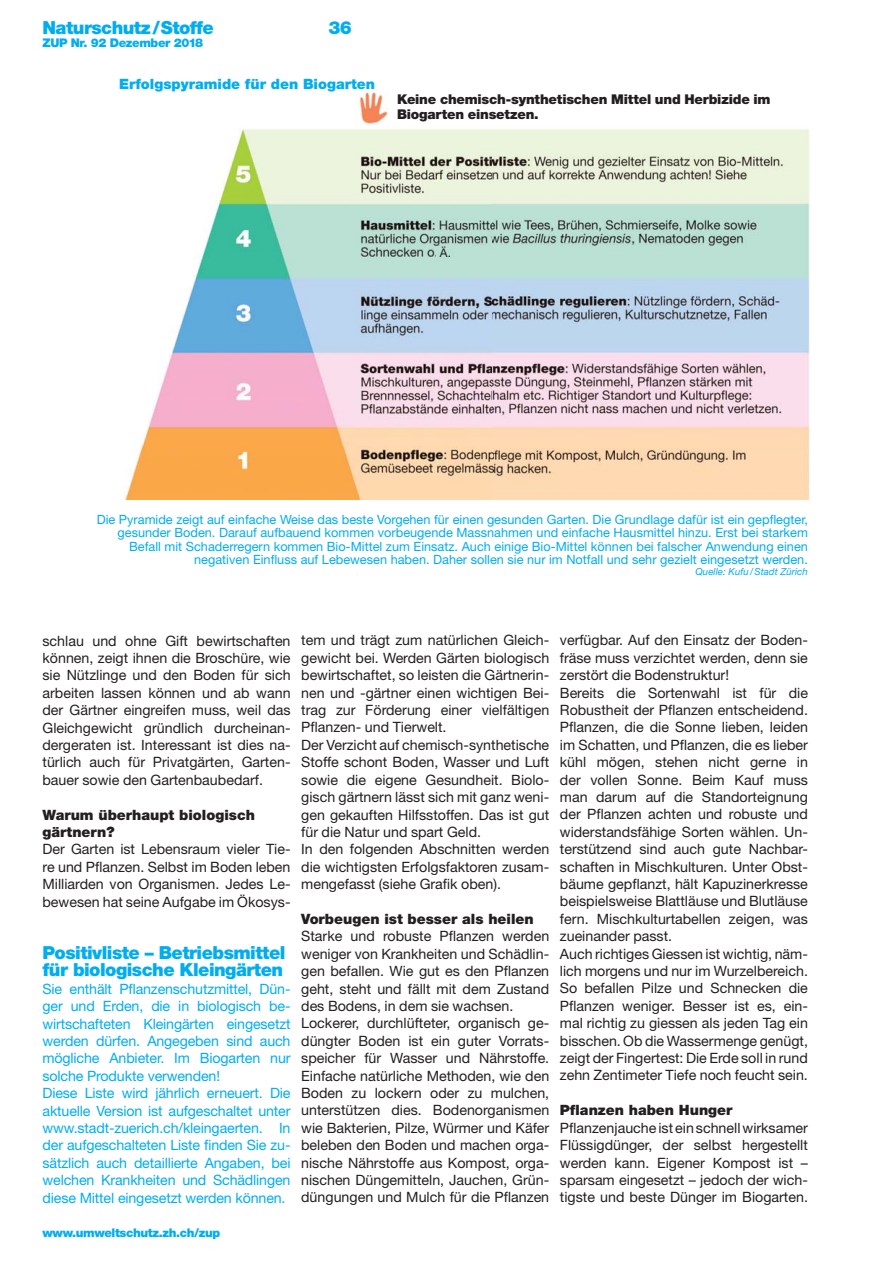
<style>
.page{position:relative;width:893px;height:1263px;background:#fff}
.page>*{position:absolute;margin:0;border:0;box-sizing:border-box;transform-origin:0 0}
.t1{font:900 18px/17.2px "Helvetica Neue LT Std";letter-spacing:-.03em;color:#00aeef}
.t2{font:14.25px/17.4px "Helvetica Neue LT Std";color:#231f20;text-align:justify}
.t3{font:14.25px/17.4px "Helvetica Neue LT Std";letter-spacing:-.01em;color:#00aeef}
.t4{font:900 14.25px/17.4px "Helvetica Neue LT Std";color:#231f20}
.t5{font:900 14.25px "Helvetica Neue LT Std";color:#00aeef}
.t6{font:900 13.5px/15px "Helvetica Neue LT Std";letter-spacing:-.015em;color:#231f20}
.t7{font:12.75px/13.5px "Helvetica Neue LT Std";color:#00aeef;text-align:right}
.t8{font:900 12px "Helvetica Neue LT Std";letter-spacing:-.03em;color:#00aeef}
.t9{font:12px "Helvetica Neue LT Std";color:#231f20}
.t10{font:italic 9.75px "Helvetica Neue LT Std";color:#00aeef}
</style>
<div class="page">
<img style="left:124px;top:128px;width:686px;height:372px">
<img style="left:359px;top:91px;width:29px;height:34px">
<div style="left:437px;top:247px;width:17px;height:12px;background:#b9e1d3"></div>
<p class="t1" style="left:43px;top:21px;width:173px">Naturschutz /Stoffe</p>
<p class="t1" style="left:328px;top:21px;width:25px">36</p>
<p class="t8" style="left:43px;top:38px;width:162px">ZUP Nr. 92 Dezember 2018</p>
<p class="t5" style="left:119px;top:78px;width:258px">Erfolgspyramide für den Biogarten</p>
<p class="t6" style="left:397px;top:93px;width:375px">Keine chemisch-synthetischen Mittel und Herbizide im<br>Biogarten einsetzen.</p>
<p class="t9" style="left:440px;top:248px;width:13px">Ä.</p>
<p class="t7" style="left:97px;top:514px;width:713px">Die Pyramide zeigt auf einfache Weise das beste Vorgehen für einen gesunden Garten. Die Grundlage dafür ist ein gepflegter, gesunder Boden. Darauf aufbauend kommen vorbeugende Massnahmen und einfache Hausmittel hinzu. Erst bei starkem Befall mit Schaderregern kommen Bio-Mittel zum Einsatz. Auch einige Bio-Mittel können bei falscher Anwendung einen negativen Einfluss auf Lebewesen haben. Daher sollen sie nur im Notfall und sehr gezielt eingesetzt werden.</p>
<p class="t10" style="left:695px;top:568px;width:114px">Quelle: Kufu / Stadt Zürich</p>
<p class="t2" style="left:43px;top:633px;width:250px">schlau und ohne Gift bewirtschaften können, zeigt ihnen die Broschüre, wie sie Nützlinge und den Boden für sich arbeiten lassen können und ab wann der Gärtner eingreifen muss, weil das Gleichgewicht gründlich durcheinan&shy;dergeraten ist. Interessant ist dies na&shy;türlich auch für Privatgärten, Garten&shy;bauer sowie den Gartenbaubedarf.</p>
<p class="t4" style="left:43px;top:807px;width:214px">Warum überhaupt biologisch gärtnern?</p>
<p class="t2" style="left:43px;top:842px;width:250px">Der Garten ist Lebensraum vieler Tie&shy;re und Pflanzen. Selbst im Boden leben Milliarden von Organismen. Jedes Le&shy;bewesen hat seine Aufgabe im Ökosys-</p>
<p class="t1" style="left:43px;top:946px;width:244px">Positivliste – Betriebsmittel für biologische Kleingärten</p>
<p class="t3" style="left:43px;top:982px;width:250px">Sie enthält Pflanzenschutzmittel, Dün&shy;ger und Erden, die in biologisch be&shy;wirtschafteten Kleingärten eingesetzt werden dürfen. Angegeben sind auch mögliche Anbieter. Im Biogarten nur solche Produkte verwenden!<br>Diese Liste wird jährlich erneuert. Die aktuelle Version ist aufgeschaltet unter www.stadt-zuerich.ch/kleingaerten. In der aufgeschalteten Liste finden Sie zu&shy;sätzlich auch detaillierte Angaben, bei welchen Krankheiten und Schädlingen diese Mittel eingesetzt werden können.</p>
<p class="t8" style="left:43px;top:1229px;width:179px">www.umweltschutz.zh.ch/zup</p>
<p class="t2" style="left:301px;top:633px;width:250px;text-align:left">tem und trägt zum natürlichen Gleich&shy;gewicht bei. Werden Gärten biologisch bewirtschaftet, so leisten die Gärtnerin&shy;nen und -gärtner einen wichtigen Bei&shy;trag zur Förderung einer vielfältigen Pflanzen- und Tierwelt.<br>Der Verzicht auf chemisch-synthetische Stoffe schont Boden, Wasser und Luft sowie die eigene Gesundheit. Biolo&shy;gisch gärtnern lässt sich mit ganz weni&shy;gen gekauften Hilfsstoffen. Das ist gut für die Natur und spart Geld.<br>In den folgenden Abschnitten werden die wichtigsten Erfolgsfaktoren zusam&shy;mengefasst (siehe Grafik oben).</p>
<p class="t4" style="left:301px;top:912px;width:234px">Vorbeugen ist besser als heilen</p>
<p class="t2" style="left:301px;top:929px;width:250px;text-align:left">Starke und robuste Pflanzen werden weniger von Krankheiten und Schädlin&shy;gen befallen. Wie gut es den Pflanzen geht, steht und fällt mit dem Zustand des Bodens, in dem sie wachsen.<br>Lockerer, durchlüfteter, organisch ge&shy;düngter Boden ist ein guter Vorrats&shy;speicher für Wasser und Nähr stoffe.<br>Ein fache natürliche Methoden, wie den Boden zu lockern oder zu mulchen, unter stützen dies. Bodenorganismen wie Bakterien, Pilze, Würmer und Käfer beleben den Boden und machen orga&shy;nische Nährstoffe aus Kompost, orga&shy;nischen Düngemitteln, Jauchen, Grün&shy;düngungen und Mulch für die Pflanzen</p>
<p class="t2" style="left:560px;top:633px;width:250px;text-align:left">verfügbar. Auf den Einsatz der Boden&shy;fräse muss verzichtet werden, denn sie zerstört die Bodenstruktur!<br>Bereits die Sortenwahl ist für die Robust heit der Pflanzen entscheidend.<br>Pflanzen, die die Sonne lieben, leiden im Schatten, und Pflanzen, die es lieber kühl mögen, stehen nicht gerne in der vollen Sonne. Beim Kauf muss man darum auf die Standorteignung der Pflanzen achten und robuste und wider standsfähige Sorten wählen. Un&shy;terstützend sind auch gute Nachbar&shy;schaften in Mischkulturen. Unter Obst&shy;bäume gepflanzt, hält Kapuzinerkresse beispielsweise Blattläuse und Blutläuse fern. Mischkulturtabellen zeigen, was zueinander passt.<br>Auch richtiges Giessen ist wichtig, näm&shy;lich morgens und nur im Wurzelbereich.<br>So befallen Pilze und Schnecken die Pflanzen weniger. Besser ist es, ein&shy;mal richtig zu giessen als jeden Tag ein bisschen. Ob die Wassermenge genügt, zeigt der Fingertest: Die Erde soll in rund zehn Zentimeter Tiefe noch feucht sein.</p>
<p class="t4" style="left:560px;top:1103px;width:174px">Pflanzen haben Hunger</p>
<p class="t2" style="left:560px;top:1121px;width:250px">Pflanzenjauche ist ein schnell wirksamer Flüssigdünger, der selbst hergestellt werden kann. Eigener Kompost ist – sparsam eingesetzt – jedoch der wich&shy;tigste und beste Dünger im Biogarten.</p>
</div>
